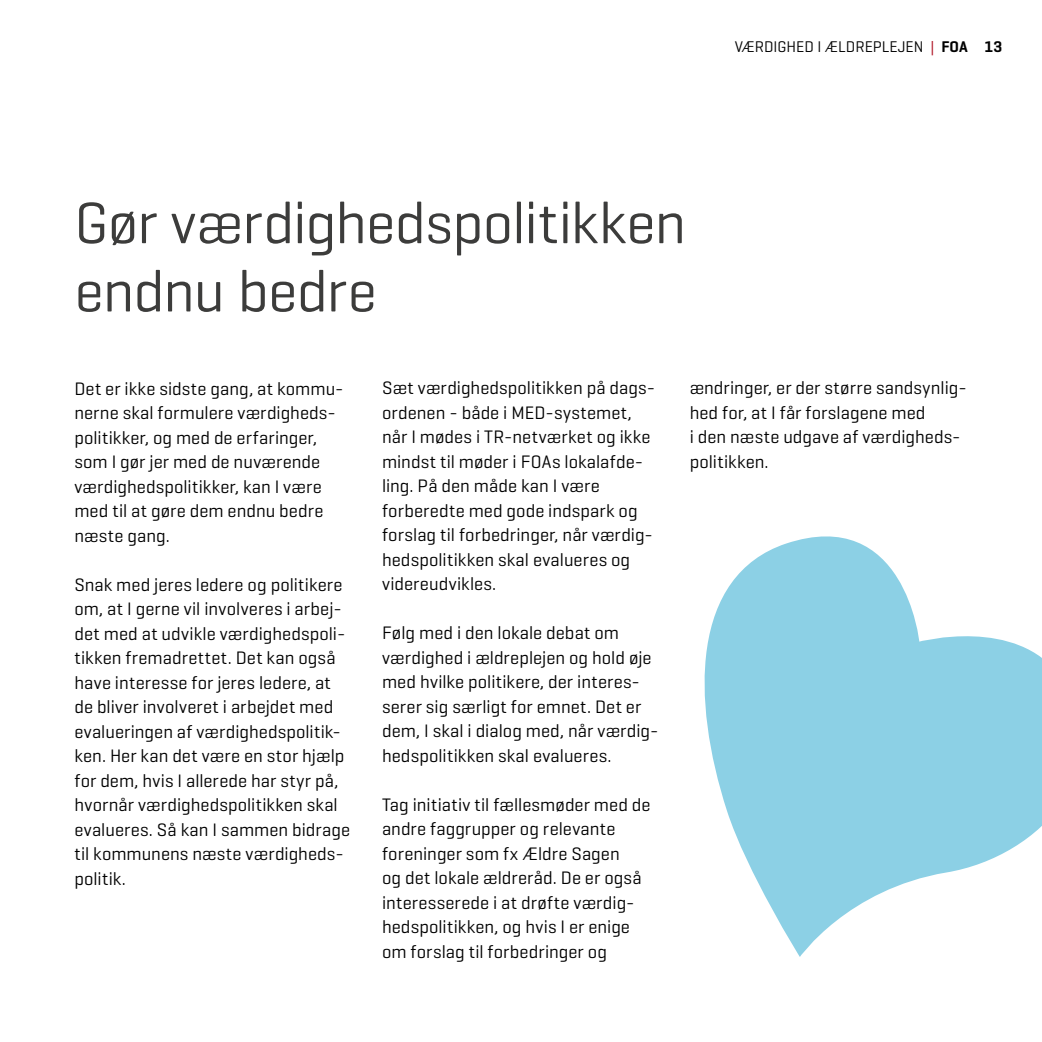
<style>
.page{position:relative;width:1042px;height:1042px;background:#fff}
.page>*{position:absolute;margin:0;border:0;box-sizing:border-box;transform-origin:0 0}
.t1{font:59.5px/68.2px "Geogrotesque";letter-spacing:-.015em;color:#3c3c3b}
.t2{font:18.38px/24.5px "Geogrotesque";letter-spacing:.005em;color:#000}
.t3{font:15.75px "Geogrotesque";color:#000}
.s1{color:#ae1122}
.s2{font-weight:600}
</style>
<div class="page">
<svg style="left:704px;top:536px;width:338px;height:421px;fill:#8cd0e5"></svg>
<p class="t3" style="left:735px;top:36px;width:269px">VÆRDIGHED I ÆLDREPLEJEN <span class="s1">|</span> <span class="s2">FOA 13</span></p>
<h1 class="t1" style="left:74px;top:187px;width:613px">Gør værdighedspolitikken endnu bedre</h1>
<p class="t2" style="left:74px;top:375px;width:271px">Det er ikke sidste gang, at kommu&shy;nerne skal formulere værdigheds&shy;politikker, og med de erfaringer, som I gør jer med de nuværende værdighedspolitikker, kan I være med til at gøre dem endnu bedre næste gang.</p>
<p class="t2" style="left:74px;top:571px;width:277px">Snak med jeres ledere og politikere om, at I gerne vil involveres i arbej&shy;det med at udvikle værdighedspoli&shy;tikken fremadrettet. Det kan også have interesse for jeres ledere, at de bliver involveret i arbejdet med evalueringen af værdighedspolitik&shy;ken. Her kan det være en stor hjælp for dem, hvis I allerede har styr på, hvornår værdighedspolitikken skal evalueres. Så kan I sammen bidrage til kommunens næste værdigheds&shy;politik.</p>
<p class="t2" style="left:382px;top:375px;width:275px">Sæt værdighedspolitikken på dags&shy;ordenen - både i MED-systemet, når I mødes i TR-netværket og ikke mindst til møder i FOAs lokalafde&shy;ling. På den måde kan I være forberedte med gode indspark og forslag til forbedringer, når værdig&shy;hedspolitikken skal evalueres og videreudvikles.</p>
<p class="t2" style="left:382px;top:620px;width:278px">Følg med i den lokale debat om værdighed i ældreplejen og hold øje med hvilke politikere, der interes&shy;serer sig særligt for emnet. Det er dem, I skal i dialog med, når værdig&shy;hedspolitikken skal evalueres.</p>
<p class="t2" style="left:382px;top:792px;width:270px">Tag initiativ til fællesmøder med de andre faggrupper og relevante foreninger som fx Ældre Sagen<br>og det lokale ældreråd. De er også interesserede i at drøfte værdig&shy;hedspolitikken, og hvis I er enige om forslag til forbedringer og</p>
<p class="t2" style="left:690px;top:375px;width:279px">ændringer, er der større sandsynlig&shy;hed for, at I får forslagene med<br>i den næste udgave af værdigheds&shy;politikken.</p>
</div>
